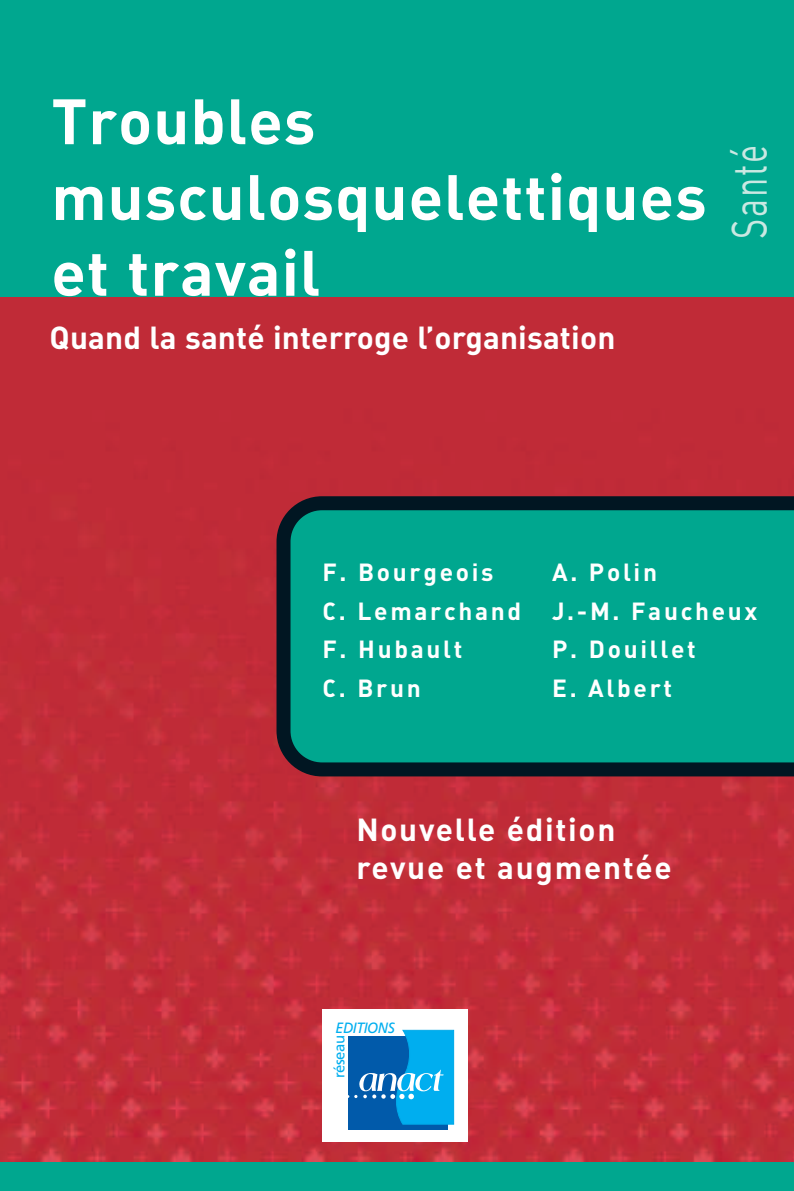
<style>
.page{position:relative;width:794px;height:1191px;background:#00a78f}
.page>*{position:absolute;margin:0;border:0;box-sizing:border-box;transform-origin:0 0}
.t1{font:63px/75.8px "DIN Bold Alternate";letter-spacing:.015em;color:#fff}
.t2{font:49px "DIN Regular Alternate";letter-spacing:.05em;color:#cae8e2;scale:.7 1}
.t3{font:31.5px "DIN Bold Alternate";letter-spacing:.005em;color:#fff}
.t4{font:31.5px/37.8px "DIN Bold Alternate";letter-spacing:.055em;color:#fff}
.t5{font:700 24.5px "DIN";letter-spacing:.11em;color:#fff}
.t6{font:italic 14.88px "Frutiger";letter-spacing:-.03em;color:#00aeef;scale:.95 1}
.t7{font:14.88px "Frutiger";letter-spacing:-.03em;color:#00aeef}
</style>
<div class="page">
<img style="left:0;top:298px;width:794px;height:863px">
<div style="left:322px;top:1009px;width:146px;height:132px;background:#fff"></div>
<div style="left:348px;top:1036px;width:100px;height:94px;background:#015aaa"></div>
<svg style="left:348px;top:1030px;width:106px;height:94px"></svg>
<svg style="left:276px;top:496px;width:518px;height:280px"></svg>
<h1 class="t1" style="left:51px;top:82px;width:657px">Troubles musculosquelettiques et travail</h1>
<p class="t3" style="left:50px;top:319px;width:567px">Quand la santé interroge l’organisation</p>
<h2 class="t2" style="left:720px;top:239px;width:136px;rotate:-90deg">Santé</h2>
<p class="t5" style="left:322px;top:558px;width:172px">F. Bourgeois</p>
<p class="t5" style="left:552px;top:558px;width:106px">A. Polin</p>
<p class="t5" style="left:322px;top:596px;width:200px">C. Lemarchand</p>
<p class="t5" style="left:552px;top:596px;width:207px">J.-M. Faucheux</p>
<p class="t5" style="left:322px;top:635px;width:141px">F. Hubault</p>
<p class="t5" style="left:552px;top:635px;width:145px">P. Douillet</p>
<p class="t5" style="left:322px;top:673px;width:100px">C. Brun</p>
<p class="t5" style="left:552px;top:673px;width:121px">E. Albert</p>
<p class="t4" style="left:356px;top:809px;width:317px">Nouvelle édition revue et augmentée</p>
<p class="t6" style="left:335px;top:1021px;width:64px">EDITIONS</p>
<p class="t7" style="left:333px;top:1078px;width:45px;rotate:-90deg">réseau</p>
</div>
